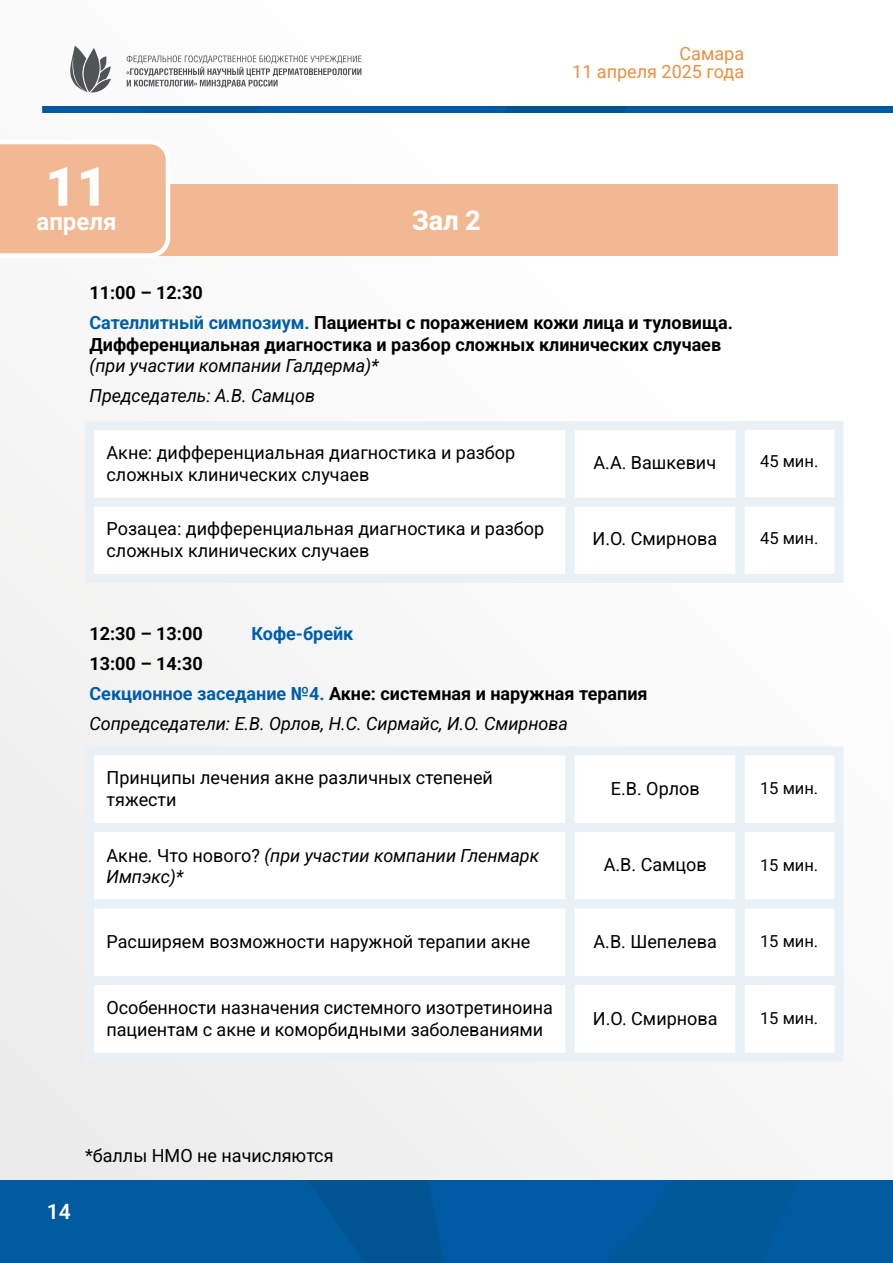
<style>
.page{position:relative;width:893px;height:1263px;background:#fafaf9}
.page>*{position:absolute;margin:0;border:0;box-sizing:border-box;transform-origin:0 0}
.t1{font:900 54px "Roboto";color:#fff}
.t2{font:800 27px "Roboto";color:#fff}
.t3{font:700 24px "Roboto";color:#fff}
.t4{font:600 21px "Roboto";color:#fff}
.t5{font:18px/21.6px "Roboto";color:#000}
.t6{font:italic 18px/30.2px "Roboto";color:#000}
.t7{font:700 18px/30.2px "Roboto";color:#000}
.t8{font:18px/18px "Roboto";color:#ea9041;text-align:right}
.t9{font:700 18px "Roboto";color:#005da9}
.t10{font:16.5px "Roboto";color:#000}
.s1{color:#005da9}
.s2{font-weight:700;font-style:normal}
.s3{font-weight:700;font-style:normal;color:#005da9}
.s4{font-style:normal}
</style>
<div class="page">
<img style="left:0;top:1180px;width:893px;height:83px">
<img style="left:43px;top:106px;width:850px;height:7px">
<svg style="left:126px;top:55px;width:236px;height:33px"></svg>
<svg style="left:70px;top:46px;width:41px;height:46px"></svg>
<div style="left:135px;top:184px;width:703px;height:71px;background:#f1b893"></div>
<div style="left:0;top:144px;width:170px;height:112px;background:#f1b893"></div>
<div style="left:85px;top:746px;width:490px;height:86px;background:#fff;border:9px solid #eaf1f6"></div>
<div style="left:566px;top:746px;width:179px;height:86px;background:#fff;border:9px solid #eaf1f6"></div>
<div style="left:736px;top:746px;width:107px;height:86px;background:#fff;border:9px solid #eaf1f6"></div>
<div style="left:85px;top:823px;width:490px;height:85px;background:#fff;border:9px solid #eaf1f6"></div>
<div style="left:566px;top:823px;width:179px;height:85px;background:#fff;border:9px solid #eaf1f6"></div>
<div style="left:736px;top:823px;width:107px;height:85px;background:#fff;border:9px solid #eaf1f6"></div>
<div style="left:85px;top:899px;width:490px;height:86px;background:#fff;border:9px solid #eaf1f6"></div>
<div style="left:566px;top:899px;width:179px;height:86px;background:#fff;border:9px solid #eaf1f6"></div>
<div style="left:736px;top:899px;width:107px;height:86px;background:#fff;border:9px solid #eaf1f6"></div>
<div style="left:85px;top:976px;width:490px;height:86px;background:#fff;border:9px solid #eaf1f6"></div>
<div style="left:566px;top:976px;width:179px;height:86px;background:#fff;border:9px solid #eaf1f6"></div>
<div style="left:736px;top:976px;width:107px;height:86px;background:#fff;border:9px solid #eaf1f6"></div>
<div style="left:85px;top:497px;width:490px;height:86px;background:#fff;border:9px solid #eaf1f6"></div>
<div style="left:566px;top:497px;width:179px;height:86px;background:#fff;border:9px solid #eaf1f6"></div>
<div style="left:736px;top:421px;width:107px;height:85px;background:#fff;border:9px solid #eaf1f6"></div>
<div style="left:85px;top:421px;width:490px;height:86px;background:#fff;border:9px solid #eaf1f6"></div>
<div style="left:566px;top:421px;width:179px;height:86px;background:#fff;border:9px solid #eaf1f6"></div>
<div style="left:736px;top:497px;width:107px;height:86px;background:#fff;border:9px solid #eaf1f6"></div>
<h1 class="t1" style="left:45px;top:149px;width:64px">11</h1>
<h3 class="t3" style="left:37px;top:204px;width:81px">апреля</h3>
<h2 class="t2" style="left:412px;top:201px;width:70px">Зал 2</h2>
<p class="t8" style="left:572px;top:44px;width:173px">Самара<br>11 апреля 2025 года</p>
<p class="t7" style="left:90px;top:277px;width:645px">11:00 – 12:30<br><span class="s1">Сателлитный симпозиум.</span> Пациенты с поражением кожи лица и туловища.</p>
<p class="t7" style="left:90px;top:328px;width:633px">Дифференциальная диагностика и разбор сложных клинических случаев</p>
<p class="t6" style="left:90px;top:350px;width:291px">(при участии компании Галдерма)*<br>Председатель: А.В. Самцов</p>
<p class="t5" style="left:107px;top:441px;width:410px">Акне: дифференциальная диагностика и разбор сложных клинических случаев</p>
<p class="t5" style="left:593px;top:451px;width:124px">А.А. Вашкевич</p>
<p class="t5" style="left:107px;top:517px;width:439px">Розацеа: дифференциальная диагностика и разбор сложных клинических случаев</p>
<p class="t5" style="left:592px;top:527px;width:126px">И.О. Смирнова</p>
<p class="t10" style="left:760px;top:450px;width:60px">45 мин.</p>
<p class="t10" style="left:760px;top:527px;width:60px">45 мин.</p>
<p class="t7" style="left:90px;top:617px;width:115px">12:30 – 13:00</p>
<p class="t9" style="left:252px;top:621px;width:103px">Кофе-брейк</p>
<p class="t6" style="left:90px;top:648px;width:560px"><span class="s2">13:00 – 14:30<br></span><span class="s3">Секционное заседание №4.</span> <span class="s2">Акне: системная и наружная терапия<br></span>Сопредседатели: Е.В. Орлов, Н.С. Сирмайс, И.О. Смирнова</p>
<p class="t5" style="left:107px;top:766px;width:388px">Принципы лечения акне различных степеней тяжести</p>
<p class="t5" style="left:611px;top:777px;width:90px">Е.В. Орлов</p>
<p class="t10" style="left:760px;top:777px;width:60px">15 мин.</p>
<p class="t6" style="left:107px;top:844px;width:434px;line-height:21.6px"><span class="s4">Акне. Что нового?</span> (при участии компании Гленмарк<br>Импэкс)*</p>
<p class="t5" style="left:604px;top:853px;width:105px">А.В. Самцов</p>
<p class="t10" style="left:760px;top:853px;width:60px">15 мин.</p>
<p class="t5" style="left:107px;top:930px;width:425px">Расширяем возможности наружной терапии акне</p>
<p class="t5" style="left:594px;top:930px;width:125px">А.В. Шепелева</p>
<p class="t10" style="left:760px;top:930px;width:60px">15 мин.</p>
<p class="t5" style="left:107px;top:996px;width:448px">Особенности назначения системного изотретиноина пациентам с акне и коморбидными заболеваниями</p>
<p class="t5" style="left:593px;top:1007px;width:126px">И.О. Смирнова</p>
<p class="t10" style="left:760px;top:1006px;width:60px">15 мин.</p>
<p class="t5" style="left:85px;top:1144px;width:250px">*баллы НМО не начисляются</p>
<p class="t4" style="left:47px;top:1197px;width:25px">14</p>
</div>
